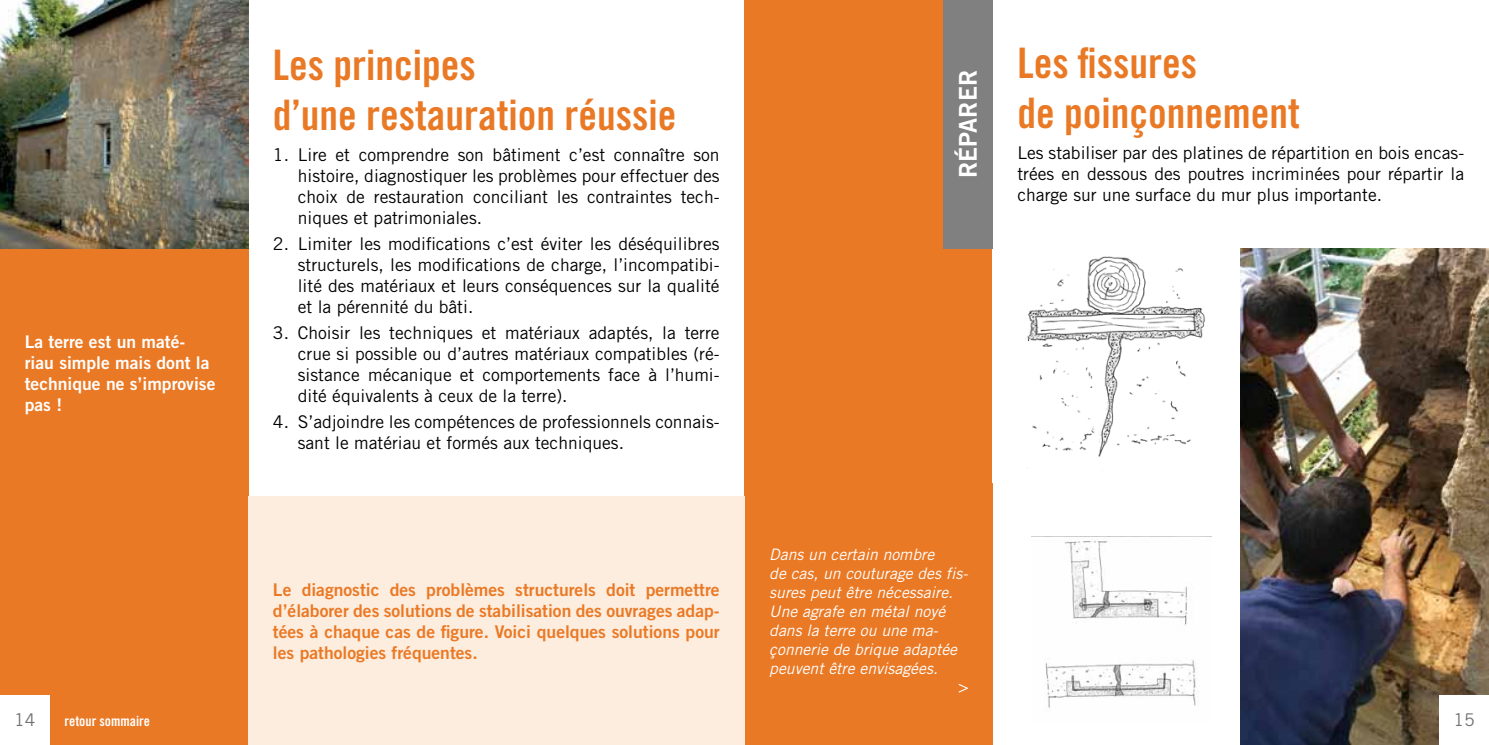
<style>
.page{position:relative;width:1489px;height:745px;background:#fff}
.page>*{position:absolute;margin:0;border:0;box-sizing:border-box;transform-origin:0 0}
.t1{font:42px/50.4px "Trade Gothic LT Std Bd Cn 20";color:#ea7925}
.t2{font:24.5px "Trade Gothic LT Std Bd 2";color:#fff}
.t3{font:17.5px/21px "Trade Gothic LT Std";color:#000;text-align:justify}
.t4{font:17.5px/21px "Trade Gothic LT Std Bd 2";color:#ea7925;text-align:justify}
.t5{font:17.5px/21px "Trade Gothic LT Std Bd 2";color:#fff}
.t6{font:17.5px "Trade Gothic LT Std";color:#707172}
.t7{font:italic 15.75px/18.9px "Trade Gothic LT Std";color:#fff}
.t8{font:14px "Trade Gothic LT Std Bd Cn 20";color:#fff}
</style>
<div class="page">
<div style="left:0;top:0;width:248px;height:744px;background:#ea7925"></div>
<img style="left:0;top:0;width:248px;height:248px">
<img style="left:1240px;top:248px;width:248px;height:496px">
<div style="left:744px;top:0;width:248px;height:744px;background:#ea7925"></div>
<div style="left:248px;top:496px;width:496px;height:248px;background:#fdedde"></div>
<img style="left:992px;top:248px;width:214px;height:220px">
<img style="left:1031px;top:536px;width:180px;height:173px">
<div style="left:0;top:694px;width:50px;height:50px;background:#fff"></div>
<div style="left:1439px;top:694px;width:49px;height:50px;background:#fff"></div>
<div style="left:943px;top:0;width:49px;height:248px;background:#808080"></div>
<svg style="left:958px;top:684px;width:9px;height:8px"></svg>
<p class="t5" style="left:25px;top:331px;width:192px">La terre est un maté&shy;riau simple mais dont la technique ne s’improvise pas !</p>
<h1 class="t1" style="left:273px;top:39px;width:405px">Les principes<br>d’une restauration réussie</h1>
<p class="t3" style="left:298px;top:144px;width:423px;text-indent:-25px">1. Lire et comprendre son bâtiment c’est connaître son histoire, diagnostiquer les problèmes pour effectuer des choix de restauration conciliant les contraintes tech&shy;niques et patrimoniales.</p>
<p class="t3" style="left:298px;top:233px;width:423px;text-indent:-25px">2. Limiter les modifications c’est éviter les déséquilibres structurels, les modifications de charge, l’incompatibi&shy;lité des matériaux et leurs conséquences sur la qualité et la pérennité du bâti.</p>
<p class="t3" style="left:298px;top:322px;width:423px;text-indent:-25px">3. Choisir les techniques et matériaux adaptés, la terre crue si possible ou d’autres matériaux compatibles (ré&shy;sistance mécanique et comportements face à l’humi&shy;dité équivalents à ceux de la terre).</p>
<p class="t3" style="left:298px;top:411px;width:423px;text-indent:-25px">4. S’adjoindre les compétences de professionnels connais&shy;sant le matériau et formés aux techniques.</p>
<p class="t4" style="left:273px;top:578px;width:448px">Le diagnostic des problèmes structurels doit permettre d’élaborer des solutions de stabilisation des ouvrages adap&shy;tées à chaque cas de figure. Voici quelques solutions pour les pathologies fréquentes.</p>
<h2 class="t2" style="left:952px;top:178px;width:109px;rotate:-90deg">RÉPARER</h2>
<h1 class="t1" style="left:1017px;top:37px;width:284px">Les fissures<br>de poinçonnement</h1>
<p class="t3" style="left:1017px;top:142px;width:448px">Les stabiliser par des platines de répartition en bois encas&shy;trées en dessous des poutres incriminées pour répartir la charge sur une surface du mur plus importante.</p>
<p class="t7" style="left:769px;top:545px;width:200px">Dans un certain nombre<br>de cas, un couturage des fis&shy;sures peut être nécessaire.<br>Une agrafe en métal noyé dans la terre ou une ma&shy;çonnerie de brique adaptée peuvent être envisagées.</p>
<p class="t6" style="left:14px;top:709px;width:23px">14</p>
<p class="t6" style="left:1453px;top:709px;width:23px">15</p>
<p class="t8" style="left:64px;top:712px;width:87px">retour sommaire</p>
</div>
